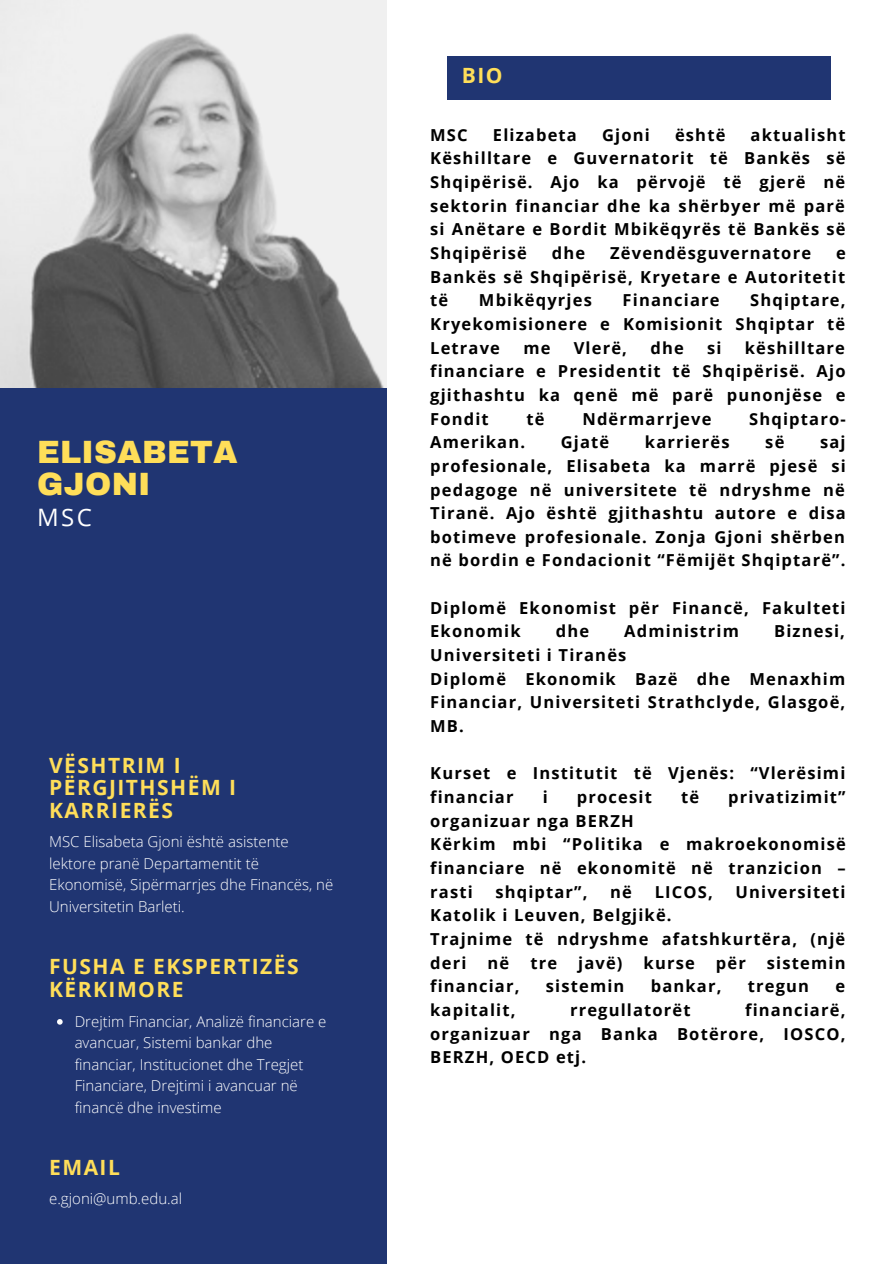
<style>
.page{position:relative;width:894px;height:1264px;background:#fff}
.page>*{position:absolute;margin:0;border:0;box-sizing:border-box;transform-origin:0 0}
.t1{font:900 31.5px/31.5px "Archivo";letter-spacing:.01em;color:#ffde59}
.t2{font:24px "Open Sans";color:#fff}
.t3{font:700 21px/22.5px "Open Sans";letter-spacing:.07em;color:#ffde59}
.t4{font:700 16.5px/23.7px "Open Sans";letter-spacing:.07em;color:#000;text-align:justify}
.t5{font:300 15px/21.5px "Open Sans";color:#fff}
</style>
<div class="page">
<div style="left:0;top:388px;width:386px;height:875px;background:#203572"></div>
<div style="left:447px;top:56px;width:383px;height:44px;background:#203572"></div>
<img style="left:0;top:0;width:386px;height:388px">
<svg style="left:57px;top:1019px;width:6px;height:5px"></svg>
<h1 class="t1" style="left:37px;top:437px;width:202px">ELISABETA<br>GJONI</h1>
<h2 class="t2" style="left:37px;top:500px;width:56px">MSC</h2>
<p class="t3" style="left:49px;top:753px;width:188px">VËSHTRIM I<br>PËRGJITHSHËM I<br>KARRIERËS</p>
<p class="t5" style="left:49px;top:830px;width:285px">MSC Elisabeta Gjoni është asistente lektore pranë Departamentit të Ekonomisë, Sipërmarrjes dhe Financës, në Universitetin Barleti.</p>
<p class="t3" style="left:49px;top:955px;width:251px">FUSHA E EKSPERTIZËS<br>KËRKIMORE</p>
<p class="t5" style="left:75px;top:1010px;width:253px">Drejtim Financiar, Analizë financiare e avancuar, Sistemi bankar dhe financiar, Institucionet dhe Tregjet Financiare, Drejtimi i avancuar në financë dhe investime</p>
<p class="t3" style="left:49px;top:1155px;width:72px">EMAIL</p>
<p class="t5" style="left:49px;top:1187px;width:134px">e.gjoni@umb.edu.al</p>
<p class="t3" style="left:461px;top:64px;width:42px">BIO</p>
<p class="t4" style="left:430px;top:122px;width:417px;text-indent:320px">aktualisht Këshilltare e Guvernatorit të Bankës së Shqipërisë. Ajo ka përvojë të gjerë në sektorin financiar dhe ka shërbyer më parë si Anëtare e Bordit Mbikëqyrës të Bankës së Shqipërisë</p>
<p class="t4" style="left:430px;top:122px;width:39px">MSC</p>
<p class="t4" style="left:493px;top:122px;width:85px">Elizabeta</p>
<p class="t4" style="left:602px;top:122px;width:49px">Gjoni</p>
<p class="t4" style="left:674px;top:122px;width:52px">është</p>
<p class="t4" style="left:551px;top:241px;width:35px">dhe</p>
<p class="t4" style="left:610px;top:241px;width:202px">Zëvendësguvernatore</p>
<p class="t4" style="left:430px;top:241px;width:417px;text-indent:406px">e Bankës së Shqipërisë, Kryetare e Autoritetit të</p>
<p class="t4" style="left:430px;top:288px;width:417px;text-indent:320px">Shqiptare, Kryekomisionere e Komisionit Shqiptar të Letrave</p>
<p class="t4" style="left:479px;top:288px;width:114px">Mbikëqyrjes</p>
<p class="t4" style="left:622px;top:288px;width:98px">Financiare</p>
<p class="t4" style="left:430px;top:335px;width:417px;text-indent:314px">këshilltare financiare e Presidentit të Shqipërisë. Ajo gjithashtu ka qenë më parë punonjëse e Fondit</p>
<p class="t4" style="left:523px;top:335px;width:29px">me</p>
<p class="t4" style="left:573px;top:335px;width:55px">Vlerë,</p>
<p class="t4" style="left:650px;top:335px;width:35px">dhe</p>
<p class="t4" style="left:706px;top:335px;width:16px">si</p>
<p class="t4" style="left:526px;top:406px;width:20px">të</p>
<p class="t4" style="left:582px;top:406px;width:130px">Ndërmarrjeve</p>
<p class="t4" style="left:749px;top:406px;width:98px">Shqiptaro-</p>
<p class="t4" style="left:430px;top:430px;width:96px">Amerikan.</p>
<p class="t4" style="left:560px;top:430px;width:50px">Gjatë</p>
<p class="t4" style="left:644px;top:430px;width:86px">karrierës</p>
<p class="t4" style="left:765px;top:430px;width:21px">së</p>
<p class="t4" style="left:430px;top:430px;width:417px;text-indent:390px">saj profesionale, Elisabeta ka marrë pjesë si pedagoge në universitete të ndryshme në Tiranë. Ajo është gjithashtu autore e disa botimeve profesionale. Zonja Gjoni shërben në bordin e Fondacionit “Fëmijët Shqiptarë”.</p>
<p class="t4" style="left:430px;top:595px;width:417px">Diplomë Ekonomist për Financë, Fakulteti<br>Ekonomik</p>
<p class="t4" style="left:555px;top:619px;width:35px">dhe</p>
<p class="t4" style="left:624px;top:619px;width:116px">Administrim</p>
<p class="t4" style="left:774px;top:619px;width:72px">Biznesi,</p>
<p class="t4" style="left:430px;top:643px;width:416px;text-align:left">Universiteti i Tiranës<br>Diplomë Ekonomik Bazë dhe Menaxhim<br>Financiar, Universiteti Strathclyde, Glasgoë,<br>MB.</p>
<p class="t4" style="left:430px;top:761px;width:416px">Kurset e Institutit të Vjenës: “Vlerësimi financiar</p>
<p class="t4" style="left:542px;top:784px;width:7px">i</p>
<p class="t4" style="left:576px;top:784px;width:76px">procesit</p>
<p class="t4" style="left:680px;top:784px;width:20px">të</p>
<p class="t4" style="left:728px;top:784px;width:119px">privatizimit”</p>
<p class="t4" style="left:430px;top:808px;width:417px;text-align:left">organizuar nga BERZH<br>Kërkim mbi “Politika e makroekonomisë financiare në ekonomitë në tranzicion – rasti</p>
<p class="t4" style="left:495px;top:879px;width:94px">shqiptar”,</p>
<p class="t4" style="left:610px;top:879px;width:23px">në</p>
<p class="t4" style="left:654px;top:879px;width:60px">LICOS,</p>
<p class="t4" style="left:735px;top:879px;width:112px">Universiteti</p>
<p class="t4" style="left:430px;top:903px;width:416px;text-align:left">Katolik i Leuven, Belgjikë.<br>Trajnime të ndryshme afatshkurtëra, (një deri</p>
<p class="t4" style="left:487px;top:950px;width:23px">në</p>
<p class="t4" style="left:530px;top:950px;width:28px">tre</p>
<p class="t4" style="left:578px;top:950px;width:46px">javë)</p>
<p class="t4" style="left:643px;top:950px;width:53px">kurse</p>
<p class="t4" style="left:715px;top:950px;width:31px">për</p>
<p class="t4" style="left:766px;top:950px;width:80px">sistemin</p>
<p class="t4" style="left:430px;top:974px;width:91px">financiar,</p>
<p class="t4" style="left:545px;top:974px;width:80px">sistemin</p>
<p class="t4" style="left:650px;top:974px;width:72px">bankar,</p>
<p class="t4" style="left:747px;top:974px;width:63px">tregun</p>
<p class="t4" style="left:835px;top:974px;width:11px">e</p>
<p class="t4" style="left:430px;top:997px;width:87px">kapitalit,</p>
<p class="t4" style="left:570px;top:997px;width:122px">rregullatorët</p>
<p class="t4" style="left:430px;top:997px;width:416px;text-indent:315px">financiarë, organizuar nga Banka Botërore, IOSCO, BERZH, OECD etj.</p>
</div>
